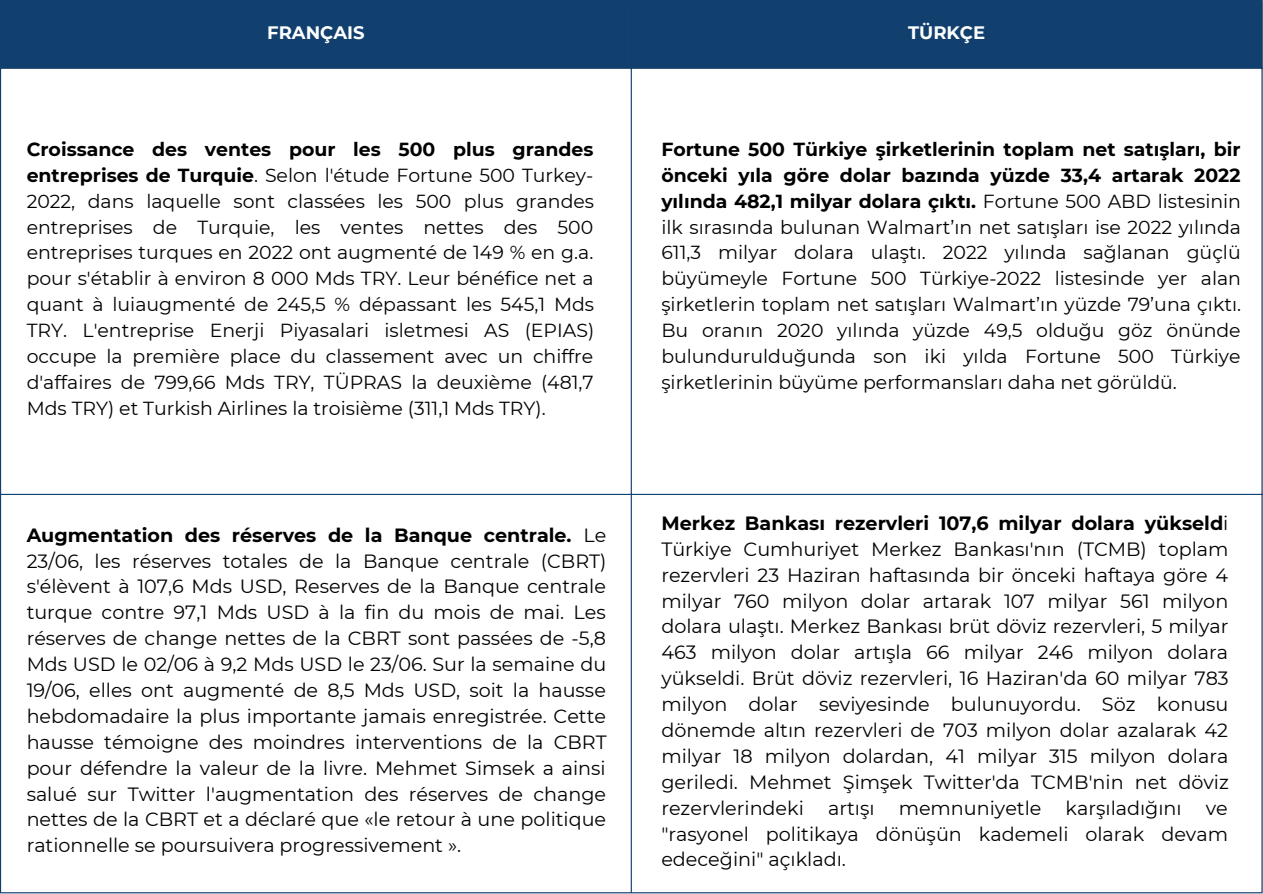
<style>
.page{position:relative;width:1263px;height:894px;background:#fff}
.page>*{position:absolute;margin:0;border:0;box-sizing:border-box;transform-origin:0 0}
.t1{font:19.2px/25.8px "Montserrat";color:#000;text-align:justify}
.t2{font:18.9px/25.8px "Montserrat";color:#000;text-align:justify}
.t3{font:700 18px "Montserrat";color:#fff}
.s1{font-weight:700}
</style>
<div class="page">
<div style="left:1px;top:1px;width:1260px;height:66px;background:#11406f"></div>
<hr style="left:0;top:1px;width:1px;height:891px;background:#11406f">
<hr style="left:631px;top:1px;width:1px;height:891px;background:#11406f">
<hr style="left:1261px;top:1px;width:1px;height:891px;background:#11406f">
<hr style="left:0;top:0;width:1262px;height:1px;background:#11406f">
<hr style="left:0;top:67px;width:1262px;height:2px;background:#11406f">
<hr style="left:0;top:493px;width:1262px;height:2px;background:#11406f">
<hr style="left:0;top:892px;width:1262px;height:1px;background:#11406f">
<p class="t3" style="left:267px;top:22px;width:99px">FRANÇAIS</p>
<p class="t3" style="left:908px;top:22px;width:79px">TÜRKÇE</p>
<p class="t2" style="left:27px;top:136px;width:569px"><span class="s1">Croissance des ventes pour les 500 plus grandes entreprises de Turquie</span>. Selon l'étude Fortune 500 Turkey-2022, dans laquelle sont classées les 500 plus grandes entreprises de Turquie, les ventes nettes des 500 entreprises turques en 2022 ont augmenté de 149 % en g.a. pour s'établir à environ 8 000 Mds TRY. Leur bénéfice net a quant à luiaugmenté de 245,5 % dépassant les 545,1 Mds TRY. L'entreprise Enerji Piyasalari isletmesi AS (EPIAS) occupe la première place du classement avec un chiffre d'affaires de 799,66 Mds TRY, TÜPRAS la deuxième (481,7<br>Mds TRY) et Turkish Airlines la troisième (311,1 Mds TRY).</p>
<p class="t2" style="left:661px;top:136px;width:581px"><span class="s1">Fortune 500 Türkiye şirketlerinin toplam net satışları, bir önceki yıla göre dolar bazında yüzde 33,4 artarak 2022 yılında 482,1 milyar dolara çıktı.</span> Fortune 500 ABD listesinin ilk sırasında bulunan Walmart’ın net satışları ise 2022 yılında 611,3 milyar dolara ulaştı. 2022 yılında sağlanan güçlü büyümeyle Fortune 500 Türkiye-2022 listesinde yer alan şirketlerin toplam net satışları Walmart’ın yüzde 79’una çıktı.<br>Bu oranın 2020 yılında yüzde 49,5 olduğu göz önünde bulundurulduğunda son iki yılda Fortune 500 Türkiye şirketlerinin büyüme performansları daha net görüldü.</p>
<p class="t1" style="left:27px;top:521px;width:581px"><span class="s1">Augmentation des réserves de la Banque centrale.</span> Le 23/06, les réserves totales de la Banque centrale (CBRT) s'élèvent à 107,6 Mds USD, Reserves de la Banque centrale turque contre 97,1 Mds USD à la fin du mois de mai. Les réserves de change nettes de la CBRT sont passées de -5,8<br>Mds USD le 02/06 à 9,2 Mds USD le 23/06. Sur la semaine du 19/06, elles ont augmenté de 8,5 Mds USD, soit la hausse hebdomadaire la plus importante jamais enregistrée. Cette hausse témoigne des moindres interventions de la CBRT pour défendre la valeur de la livre. Mehmet Simsek a ainsi salué sur Twitter l'augmentation des réserves de change nettes de la CBRT et a déclaré que «le retour à une politique rationnelle se poursuivera progressivement ».</p>
<p class="t1" style="left:661px;top:510px;width:569px"><span class="s1">Merkez Bankası rezervleri 107,6 milyar dolara yükseld</span>i Türkiye Cumhuriyet Merkez Bankası'nın (TCMB) toplam rezervleri 23 Haziran haftasında bir önceki haftaya göre 4 milyar 760 milyon dolar artarak 107 milyar 561 milyon dolara ulaştı. Merkez Bankası brüt döviz rezervleri, 5 milyar 463 milyon dolar artışla 66 milyar 246 milyon dolara yükseldi. Brüt döviz rezervleri, 16 Haziran'da 60 milyar 783 milyon dolar seviyesinde bulunuyordu. Söz konusu dönemde altın rezervleri de 703 milyon dolar azalarak 42 milyar 18 milyon dolardan, 41 milyar 315 milyon dolara geriledi. Mehmet Şimşek Twitter'da TCMB'nin net döviz rezervlerindeki</p>
<p class="t1" style="left:828px;top:794px;width:48px">artışı</p>
<p class="t1" style="left:899px;top:794px;width:144px">memnuniyetle</p>
<p class="t1" style="left:1066px;top:794px;width:118px">karşıladığını</p>
<p class="t1" style="left:661px;top:794px;width:568px;text-indent:544px">ve "rasyonel politikaya dönüşün kademeli olarak devam edeceğini" açıkladı.</p>
</div>
